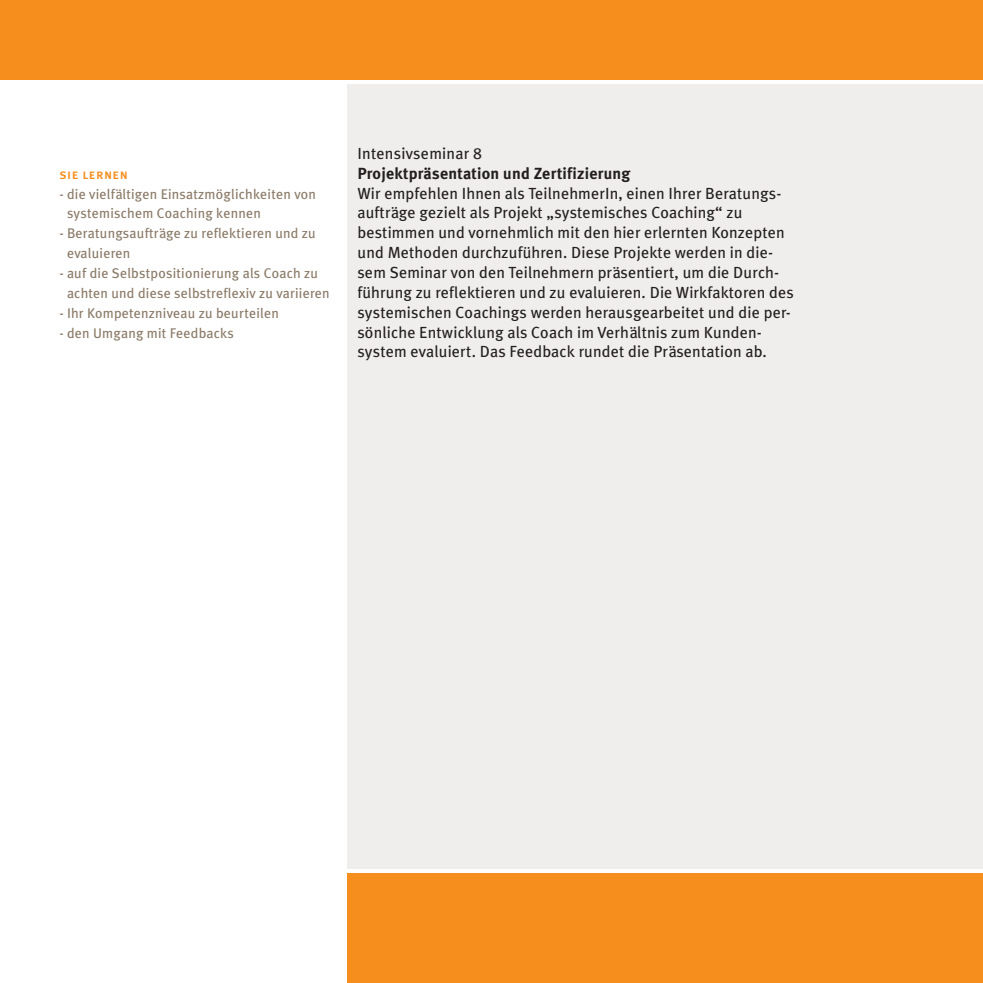
<style>
.page{position:relative;width:983px;height:983px;background:#fff}
.page>*{position:absolute;margin:0;border:0;box-sizing:border-box;transform-origin:0 0}
.t1{font:16.1px/19.8px "Meta Plus";letter-spacing:.01em;color:#231f20}
.t2{font:700 16.1px "Meta Plus";letter-spacing:.015em;color:#231f20}
.t3{font:14px/19.8px "Meta Plus";letter-spacing:.015em;color:#8a7966}
.t4{font:14px "Meta Plus Medium Caps";letter-spacing:.03em;color:#f68e1e}
</style>
<div class="page">
<div style="left:0;top:0;width:982px;height:79px;background:#f68e1e"></div>
<div style="left:347px;top:84px;width:635px;height:784px;background:#f0eeec"></div>
<div style="left:347px;top:873px;width:635px;height:109px;background:#f68e1e"></div>
<p class="t4" style="left:60px;top:166px;width:70px">sie lernen</p>
<p class="t3" style="left:67px;top:184px;width:250px;text-indent:-7px">- die vielfältigen Einsatzmöglichkeiten von systemischem Coaching kennen</p>
<p class="t3" style="left:67px;top:223px;width:250px;text-indent:-7px">- Beratungsaufträge zu reflektieren und zu evaluieren</p>
<p class="t3" style="left:67px;top:263px;width:264px;text-indent:-7px">- auf die Selbstpositionierung als Coach zu achten und diese selbstreflexiv zu variieren</p>
<p class="t3" style="left:60px;top:303px;width:221px">- Ihr Kompetenzniveau zu beurteilen</p>
<p class="t3" style="left:60px;top:322px;width:176px">- den Umgang mit Feedbacks</p>
<p class="t1" style="left:357px;top:143px;width:126px">Intensivseminar 8</p>
<p class="t2" style="left:357px;top:164px;width:274px">Projektpräsentation und Zertifizierung</p>
<p class="t1" style="left:357px;top:183px;width:438px">Wir empfehlen Ihnen als TeilnehmerIn, einen Ihrer Beratungs&shy;aufträge gezielt als Projekt „systemisches Coaching“ zu bestimmen und vornehmlich mit den hier erlernten Konzepten und Methoden durchzuführen. Diese Projekte werden in die&shy;sem Seminar von den Teilnehmern präsentiert, um die Durch&shy;führung zu reflektieren und zu evaluieren. Die Wirkfaktoren des systemischen Coachings werden herausgearbeitet und die per&shy;sönliche Entwicklung als Coach im Verhältnis zum Kunden&shy;system evaluiert. Das Feedback rundet die Präsentation ab.</p>
</div>
